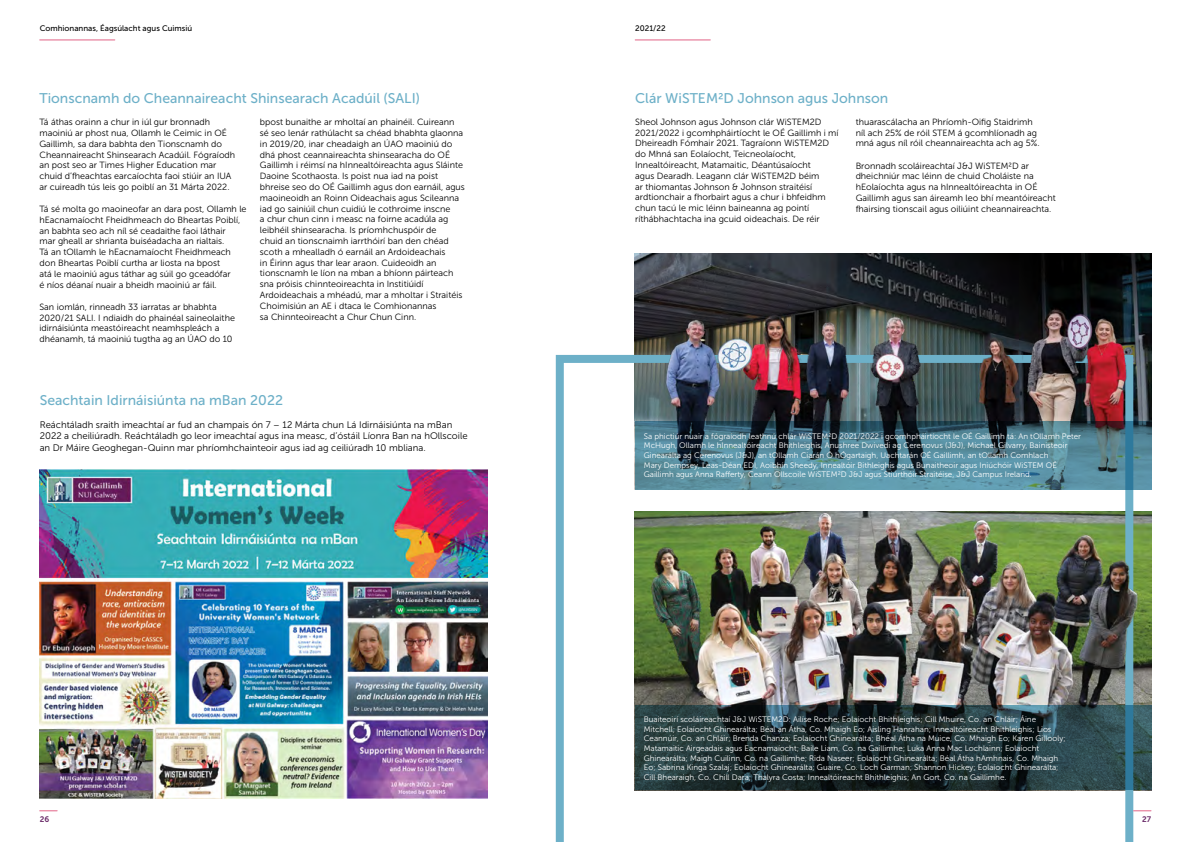
<style>
.page{position:relative;width:1191px;height:842px;background:#fff}
.page>*{position:absolute;margin:0;border:0;box-sizing:border-box;transform-origin:0 0}
.t1{font:14px "Museo Sans 500";color:#6db0c8}
.t2{font:9.5px/11.4px "Museo Sans 300";color:#000}
.t3{font:9px/10.8px "Museo Sans 300";color:#000}
.t4{font:8px/9.6px "Museo Sans 300";color:#fff}
.t5{font:8px "Museo Sans 500";color:#000}
.t6{font:8px "Museo Sans 700";color:#672766}
</style>
<div class="page">
<img style="left:555px;top:351px;width:582px;height:491px">
<svg style="left:635px;top:421px;width:516px;height:69px;background:#497787"></svg>
<img style="left:40px;top:469px;width:447px;height:329px">
<img style="left:635px;top:254px;width:516px;height:167px">
<svg style="left:635px;top:705px;width:516px;height:85px;background:#203437"></svg>
<svg style="left:40px;top:810px;width:17px;height:1px"></svg>
<hr style="left:40px;top:40px;width:75px;height:1px;background:#e16386">
<hr style="left:635px;top:40px;width:75px;height:1px;background:#e16386">
<svg style="left:1133px;top:810px;width:18px;height:1px"></svg>
<p class="t5" style="left:40px;top:24px;width:154px">Comhionannas, Éagsúlacht agus Cuimsiú</p>
<h1 class="t1" style="left:39px;top:90px;width:382px">Tionscnamh do Cheannaireacht Shinsearach Acadúil (SALI)</h1>
<p class="t3" style="left:39px;top:117px;width:197px">Tá áthas orainn a chur in iúl gur bronnadh maoiniú ar phost nua, Ollamh le Ceimic in OÉ Gaillimh, sa dara babhta den Tionscnamh do Cheannaireacht Shinsearach Acadúil. Fógraíodh an post seo ar Times Higher Education mar chuid d’fheachtas earcaíochta faoi stiúir an IUA ar cuireadh tús leis go poiblí an 31 Márta 2022.</p>
<p class="t3" style="left:39px;top:204px;width:209px">Tá sé molta go maoineofar an dara post, Ollamh le hEacnamaíocht Fheidhmeach do Bheartas Poiblí, an babhta seo ach níl sé ceadaithe faoi láthair<br>mar gheall ar shrianta buiséadacha an rialtais.<br>Tá an tOllamh le hEacnamaíocht Fheidhmeach don Bheartas Poiblí curtha ar liosta na bpost<br>atá le maoiniú agus táthar ag súil go gceadófar<br>é níos déanaí nuair a bheidh maoiniú ar fáil.</p>
<p class="t3" style="left:39px;top:301px;width:197px">San iomlán, rinneadh 33 iarratas ar bhabhta 2020/21 SALI. I ndiaidh do phainéal saineolaithe idirnáisiúnta meastóireacht neamhspleách a dhéanamh, tá maoiniú tugtha ag an ÚAO do 10</p>
<p class="t3" style="left:260px;top:117px;width:206px">bpost bunaithe ar mholtaí an phainéil. Cuireann sé seo lenár rathúlacht sa chéad bhabhta glaonna in 2019/20, inar cheadaigh an ÚAO maoiniú do dhá phost ceannaireachta shinsearacha do OÉ Gaillimh i réimsí na hInnealtóireachta agus Sláinte Daoine Scothaosta. Is poist nua iad na poist bhreise seo do OÉ Gaillimh agus don earnáil, agus maoineoidh an Roinn Oideachais agus Scileanna iad go sainiúil chun cuidiú le cothroime inscne<br>a chur chun cinn i measc na foirne acadúla ag leibhéil shinsearacha. Is príomhchuspóir de<br>chuid an tionscnaimh iarrthóirí ban den chéad scoth a mhealladh ó earnáil an Ardoideachais<br>in Éirinn agus thar lear araon. Cuideoidh an tionscnamh le líon na mban a bhíonn páirteach sna próisis chinnteoireachta in Institiúidí Ardoideachais a mhéadú, mar a mholtar i Straitéis Choimisiún an AE i dtaca le Comhionannas<br>sa Chinnteoireacht a Chur Chun Cinn.</p>
<h1 class="t1" style="left:40px;top:393px;width:245px">Seachtain Idirnáisiúnta na mBan 2022</h1>
<p class="t2" style="left:40px;top:419px;width:429px">Reáchtáladh sraith imeachtaí ar fud an champais ón 7 – 12 Márta chun Lá Idirnáisiúnta na mBan<br>2022 a cheiliúradh. Reáchtáladh go leor imeachtaí agus ina measc, d’óstáil Líonra Ban na hOllscoile an Dr Máire Geoghegan-Quinn mar phríomhchainteoir agus iad ag ceiliúradh 10 mbliana.</p>
<p class="t5" style="left:635px;top:24px;width:32px">2021/22</p>
<h1 class="t1" style="left:635px;top:90px;width:255px">Clár WiSTEM2D Johnson agus Johnson</h1>
<p class="t3" style="left:635px;top:116px;width:205px">Sheol Johnson agus Johnson clár WiSTEM2D 2021/2022 i gcomhpháirtíocht le OÉ Gaillimh i mí Dheireadh Fómhair 2021. Tagraíonn WiSTEM2D do Mhná san Eolaíocht, Teicneolaíocht, Innealtóireacht, Matamaitic, Déantúsaíocht<br>agus Dearadh. Leagann clár WiSTEM2D béim<br>ar thiomantas Johnson &amp; Johnson straitéisí ardtionchair a fhorbairt agus a chur i bhfeidhm chun tacú le mic léinn baineanna ag pointí ríthábhachtacha ina gcuid oideachais. De réir</p>
<p class="t3" style="left:855px;top:116px;width:185px">thuarascálacha an Phríomh-Oifig Staidrimh níl ach 25% de róil STEM á gcomhlíonadh ag mná agus níl róil cheannaireachta ach ag 5%.</p>
<p class="t3" style="left:855px;top:160px;width:202px">Bronnadh scoláireachtaí J&amp;J WiSTEM2D ar dheichniúr mac léinn de chuid Choláiste na hEolaíochta agus na hInnealtóireachta in OÉ Gaillimh agus san áireamh leo bhí meantóireacht fhairsing tionscail agus oiliúint cheannaireachta.</p>
<p class="t4" style="left:644px;top:431px;width:439px">Sa phictiúr nuair a fógraíodh leathnú chlár WiSTEM2D 2021/2022 i gcomhpháirtíocht le OÉ Gaillimh tá: An tOllamh Peter McHugh, Ollamh le hInnealtóireacht Bhithleighis, Anushree Dwivedi ag Cerenovus (J&amp;J), Michael Gilvarry, Bainisteoir Ginearálta ag Cerenovus (J&amp;J), an tOllamh Ciarán Ó hÓgartaigh, Uachtarán OÉ Gaillimh, an tOllamh Comhlach<br>Mary Dempsey, Leas-Déan EDI, Aoibhín Sheedy, Innealtóir Bithleighis agus Bunaitheoir agus Iniúchóir WiSTEM OÉ Gaillimh agus Anna Rafferty, Ceann Ollscoile WiSTEM2D J&amp;J agus Stiúrthóir Straitéise, J&amp;J Campus Ireland.</p>
<p class="t4" style="left:644px;top:715px;width:423px">Buaiteoirí scoláireachtaí J&amp;J WiSTEM2D: Ailíse Roche; Eolaíocht Bhithleighis; Cill Mhuire, Co. an Chláir; Áine Mitchell; Eolaíocht Ghinearálta; Béal an Átha, Co. Mhaigh Eo; Aisling Hanrahan; Innealtóireacht Bhithleighis; Lios Ceannúir, Co. an Chláir; Brenda Chanza; Eolaíocht Ghinearálta; Bhéal Átha na Muice, Co. Mhaigh Eo; Karen Gillooly; Matamaitic Airgeadais agus Eacnamaíocht; Baile Liam, Co. na Gaillimhe; Luka Anna Mac Lochlainn; Eolaíocht Ghinearálta; Maigh Cuilinn, Co. na Gaillimhe; Rida Naseer; Eolaíocht Ghinearálta; Béal Átha hAmhnais, Co. Mhaigh Eo; Sabrina Kinga Szalaj; Eolaíocht Ghinearálta; Guaire, Co. Loch Garman; Shannon Hickey; Eolaíocht Ghinearálta; Cill Bhearaigh, Co. Chill Dara; Thalyra Costa; Innealtóireacht Bhithleighis; An Gort, Co. na Gaillimhe.</p>
<p class="t6" style="left:40px;top:815px;width:11px">26</p>
<p class="t6" style="left:1142px;top:815px;width:10px">27</p>
</div>
